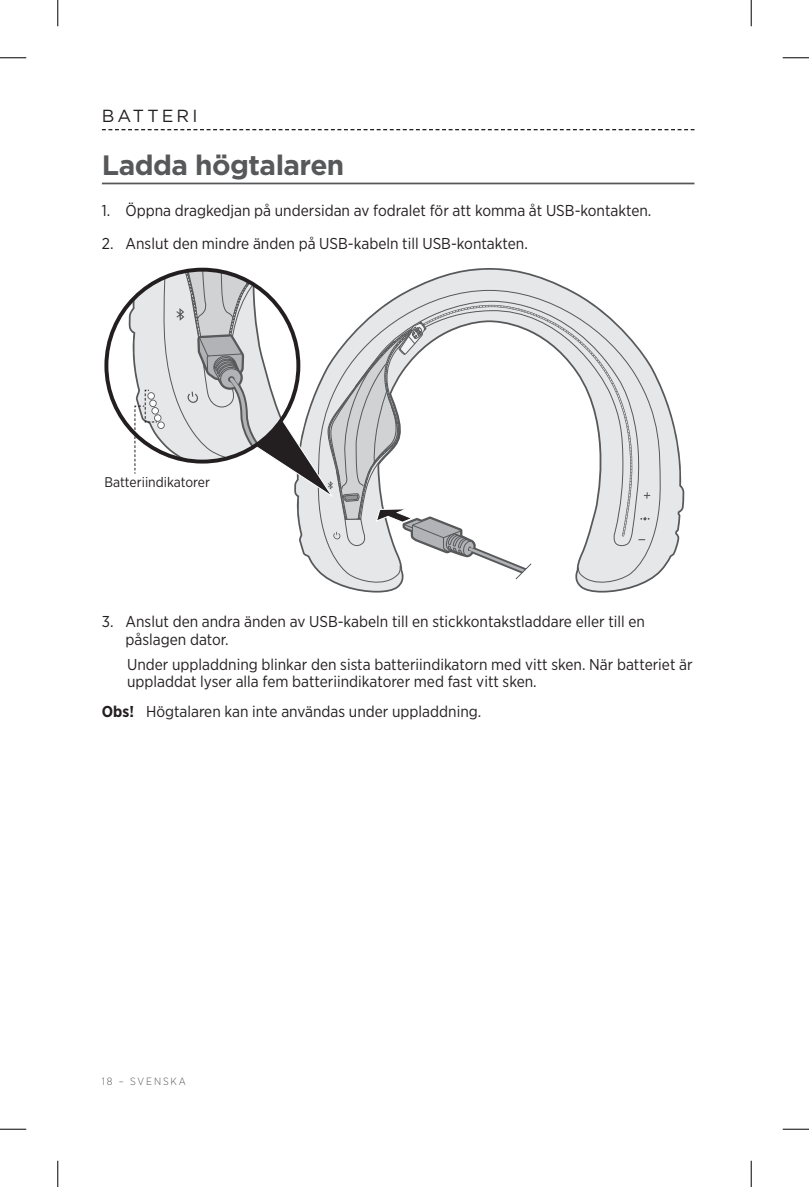
<style>
.page{position:relative;width:809px;height:1187px;background:#fff}
.page>*{position:absolute;margin:0;border:0;box-sizing:border-box;transform-origin:0 0}
.t1{font:700 28px "Gotham";letter-spacing:-.02em;color:#57585a}
.t2{font:17.5px "Gotham";letter-spacing:.18em;color:#231f20}
.t3{font:15.75px/17.5px "Gotham Narrow";color:#231f20}
.t4{font:14px "Gotham Narrow";color:#231f20}
.t5{font:300 10.5px "Gotham Narrow";letter-spacing:.18em;color:#57585a}
.s1{font-weight:700}
</style>
<div class="page">
<svg style="left:102px;top:129px;width:592px;height:1px"></svg>
<hr style="left:102px;top:183px;width:592px;height:1px;background:#57585a">
<svg style="left:351px;top:268px;width:333px;height:324px"></svg>
<svg style="left:329px;top:290px;width:332px;height:299px"></svg>
<svg style="left:128px;top:269px;width:413px;height:311px"></svg>
<svg style="left:0;top:57px;width:26px;height:1px"></svg>
<svg style="left:782px;top:57px;width:26px;height:1px"></svg>
<svg style="left:0;top:1128px;width:26px;height:1px"></svg>
<svg style="left:782px;top:1128px;width:26px;height:1px"></svg>
<svg style="left:57px;top:0;width:1px;height:26px"></svg>
<svg style="left:57px;top:1160px;width:1px;height:26px"></svg>
<svg style="left:750px;top:0;width:1px;height:26px"></svg>
<svg style="left:750px;top:1160px;width:1px;height:26px"></svg>
<p class="t2" style="left:102px;top:105px;width:97px">BATTERI</p>
<h1 class="t1" style="left:102px;top:146px;width:244px">Ladda högtalaren</h1>
<p class="t3" style="left:102px;top:201px;width:551px">1. Öppna dragkedjan på undersidan av fodralet för att komma åt USB-kontakten.</p>
<p class="t3" style="left:102px;top:234px;width:427px">2. Anslut den mindre änden på USB-kabeln till USB-kontakten.</p>
<p class="t4" style="left:104px;top:473px;width:107px">Batteriindikatorer</p>
<p class="t3" style="left:125px;top:612px;width:521px;text-indent:-24px">3. Anslut den andra änden av USB-kabeln till en stickkontakstladdare eller till en påslagen dator.</p>
<p class="t3" style="left:127px;top:655px;width:567px">Under uppladdning blinkar den sista batteriindikatorn med vitt sken. När batteriet är uppladdat lyser alla fem batteriindikatorer med fast vitt sken.</p>
<p class="t3" style="left:102px;top:702px;width:381px"><span class="s1">Obs!</span> Högtalaren kan inte användas under uppladdning.</p>
<p class="t5" style="left:102px;top:1075px;width:85px">18 – SVENSKA</p>
</div>
